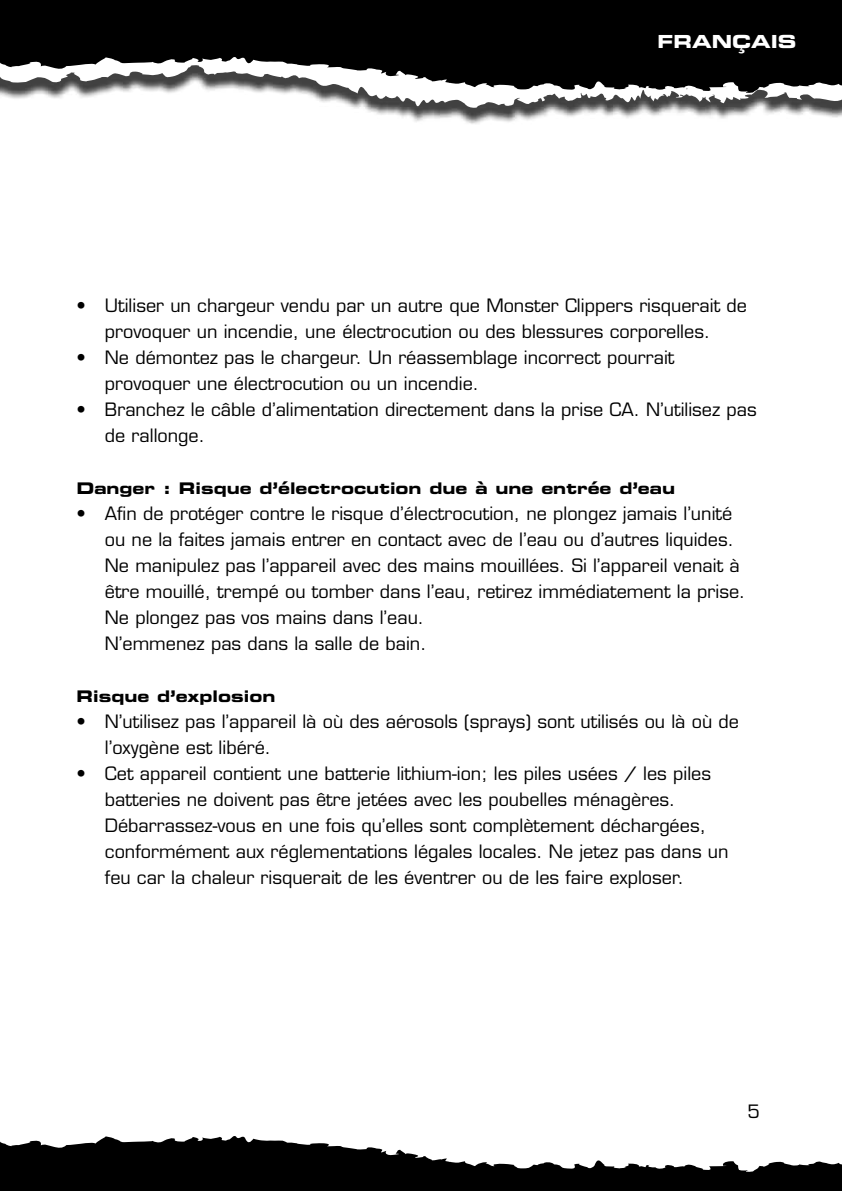
<style>
.page{position:relative;width:842px;height:1191px;background:#fff}
.page>*{position:absolute;margin:0;border:0;box-sizing:border-box;transform-origin:0 0}
.t1{font:18px/26px "Eurostile LT Std";color:#000}
.t2{font:18px "Eurostile LT Std Bold Ex 2";color:#fff}
.t3{font:16px "Eurostile LT Std Bold Ex 2";color:#000}
</style>
<div class="page">
<div style="left:0;top:0;width:842px;height:125px;background:#000;opacity:.75"></div>
<svg style="left:0;top:93px;width:842px;height:22px"></svg>
<svg style="left:0;top:0;width:842px;height:93px;background:#262626"></svg>
<svg style="left:0;top:1136px;width:842px;height:55px;fill:#000"></svg>
<p class="t2" style="left:657px;top:28px;width:141px">FRANÇAIS</p>
<p class="t1" style="left:77px;top:292px;width:672px;text-align:center">• Utiliser un chargeur vendu par un autre que Monster Clippers risquerait de provoquer un incendie, une électrocution ou des blessures corporelles.</p>
<p class="t1" style="left:105px;top:344px;width:571px;text-indent:-28px">• Ne démontez pas le chargeur. Un réassemblage incorrect pourrait provoquer une électrocution ou un incendie.</p>
<p class="t1" style="left:105px;top:396px;width:653px;text-indent:-28px">• Branchez le câble d’alimentation directement dans la prise CA. N’utilisez pas de rallonge.</p>
<p class="t3" style="left:77px;top:477px;width:600px">Danger : Risque d’électrocution due à une entrée d’eau</p>
<p class="t1" style="left:105px;top:500px;width:642px;text-indent:-28px">• Afin de protéger contre le risque d’électrocution, ne plongez jamais l’unité ou ne la faites jamais entrer en contact avec de l’eau ou d’autres liquides.<br>Ne manipulez pas l’appareil avec des mains mouillées. Si l’appareil venait à être mouillé, trempé ou tomber dans l’eau, retirez immédiatement la prise.<br>Ne plongez pas vos mains dans l’eau.<br>N’emmenez pas dans la salle de bain.</p>
<p class="t3" style="left:77px;top:685px;width:200px">Risque d’explosion</p>
<p class="t1" style="left:105px;top:708px;width:635px;text-indent:-28px">• N’utilisez pas l’appareil là où des aérosols (sprays) sont utilisés ou là où de l’oxygène est libéré.</p>
<p class="t1" style="left:105px;top:760px;width:625px;text-indent:-28px">• Cet appareil contient une batterie lithium-ion; les piles usées / les piles batteries ne doivent pas être jetées avec les poubelles ménagères.<br>Débarrassez-vous en une fois qu’elles sont complètement déchargées, conformément aux réglementations légales locales. Ne jetez pas dans un feu car la chaleur risquerait de les éventrer ou de les faire exploser.</p>
<p class="t1" style="left:747px;top:1098px;width:14px">5</p>
</div>
